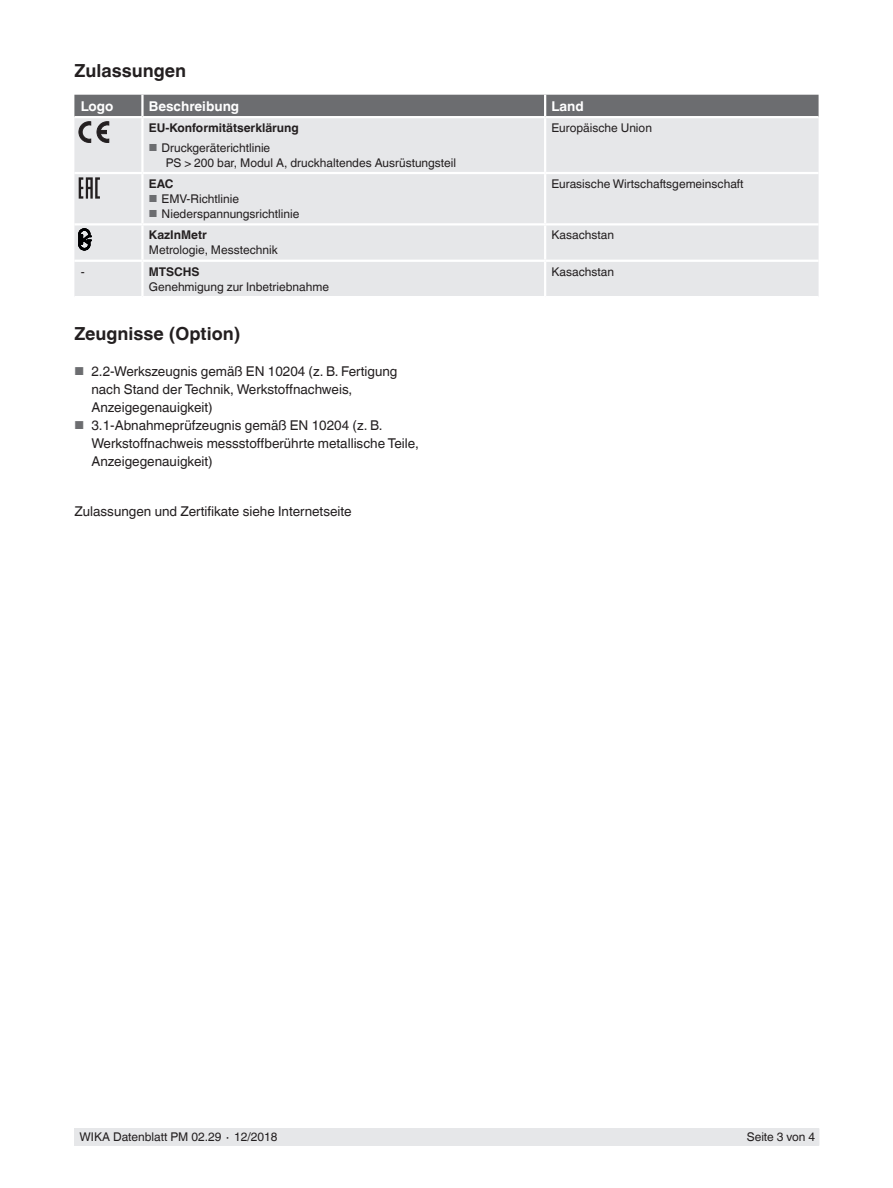
<style>
.page{position:relative;width:893px;height:1188px;background:#fff}
.page>*{position:absolute;margin:0;border:0;box-sizing:border-box;transform-origin:0 0}
.t1{font:700 18px "Helvetica World";color:#231f20}
.t2{font:13.5px/18px "Helvetica World";color:#231f20}
.t3{font:700 13.5px "Helvetica World";color:#fff}
.t4{font:12px/15px "Helvetica World";color:#231f20}
.t5{font:700 12px "Helvetica World";color:#231f20}
.s1{font-size:10.2px;color:#6c6d70}
.s2{font-size:11.55px;color:#6c6d70}
</style>
<div class="page">
<div style="left:75px;top:1128px;width:744px;height:17px;background:#e6e7e9"></div>
<div style="left:74px;top:142px;width:745px;height:154px;background:#e6e7e9"></div>
<hr style="left:142px;top:172px;width:403px;height:2px;background:#fff">
<hr style="left:142px;top:223px;width:403px;height:3px;background:#fff">
<hr style="left:141px;top:226px;width:3px;height:34px;background:#fff">
<hr style="left:544px;top:226px;width:2px;height:34px;background:#fff">
<hr style="left:74px;top:260px;width:68px;height:2px;background:#fff">
<hr style="left:142px;top:260px;width:403px;height:2px;background:#fff">
<hr style="left:141px;top:262px;width:3px;height:34px;background:#fff">
<hr style="left:545px;top:260px;width:274px;height:2px;background:#fff">
<hr style="left:544px;top:262px;width:2px;height:34px;background:#fff">
<hr style="left:74px;top:172px;width:68px;height:2px;background:#fff">
<hr style="left:74px;top:223px;width:68px;height:3px;background:#fff">
<hr style="left:545px;top:172px;width:274px;height:2px;background:#fff">
<hr style="left:545px;top:223px;width:274px;height:3px;background:#fff">
<hr style="left:544px;top:118px;width:2px;height:54px;background:#fff">
<hr style="left:141px;top:118px;width:3px;height:54px;background:#fff">
<hr style="left:544px;top:174px;width:2px;height:49px;background:#fff">
<hr style="left:141px;top:174px;width:3px;height:49px;background:#fff">
<svg style="left:74px;top:95px;width:745px;height:47px;background:#afb0b2"></svg>
<svg style="left:79px;top:177px;width:21px;height:22px"></svg>
<svg style="left:79px;top:229px;width:12px;height:21px"></svg>
<h1 class="t1" style="left:74px;top:60px;width:113px">Zulassungen</h1>
<p class="t3" style="left:81px;top:98px;width:34px">Logo</p>
<p class="t3" style="left:149px;top:98px;width:92px">Beschreibung</p>
<p class="t3" style="left:551px;top:98px;width:34px">Land</p>
<p class="t5" style="left:149px;top:121px;width:152px">EU-Konformitätserklärung</p>
<p class="t4" style="left:166px;top:140px;width:292px;text-indent:-17px"><span class="s1">■</span> Druckgeräterichtlinie<br>PS &gt; 200 bar, Modul A, druckhaltendes Ausrüstungsteil</p>
<p class="t4" style="left:551px;top:120px;width:102px">Europäische Union</p>
<p class="t5" style="left:149px;top:177px;width:26px">EAC</p>
<p class="t4" style="left:149px;top:191px;width:92px"><span class="s1">■</span> EMV-Richtlinie</p>
<p class="t4" style="left:149px;top:206px;width:152px"><span class="s1">■</span> Niederspannungsrichtlinie</p>
<p class="t4" style="left:551px;top:176px;width:194px">Eurasische Wirtschaftsgemeinschaft</p>
<p class="t5" style="left:149px;top:228px;width:60px">KazInMetr</p>
<p class="t4" style="left:149px;top:243px;width:130px">Metrologie, Messtechnik</p>
<p class="t4" style="left:551px;top:228px;width:64px">Kasachstan</p>
<p class="t4" style="left:81px;top:264px;width:5px">-</p>
<p class="t5" style="left:149px;top:265px;width:52px">MTSCHS</p>
<p class="t4" style="left:149px;top:279px;width:182px">Genehmigung zur Inbetriebnahme</p>
<p class="t4" style="left:551px;top:264px;width:64px">Kasachstan</p>
<h1 class="t1" style="left:74px;top:324px;width:167px">Zeugnisse (Option)</h1>
<p class="t2" style="left:91px;top:363px;width:308px;text-indent:-17px"><span class="s2">■</span> 2.2-Werkszeugnis gemäß EN 10204 (z. B. Fertigung nach Stand der Technik, Werkstoffnachweis,<br>Anzeigegenauigkeit)</p>
<p class="t2" style="left:91px;top:417px;width:329px;text-indent:-17px"><span class="s2">■</span> 3.1-Abnahmeprüfzeugnis gemäß EN 10204 (z. B.<br>Werkstoffnachweis messstoffberührte metallische Teile,<br>Anzeigegenauigkeit)</p>
<p class="t2" style="left:74px;top:502px;width:279px">Zulassungen und Zertifikate siehe Internetseite</p>
<p class="t4" style="left:80px;top:1130px;width:200px">WIKA Datenblatt PM 02.29 ∙ 12/2018</p>
<p class="t4" style="left:747px;top:1130px;width:70px">Seite 3 von 4</p>
</div>
